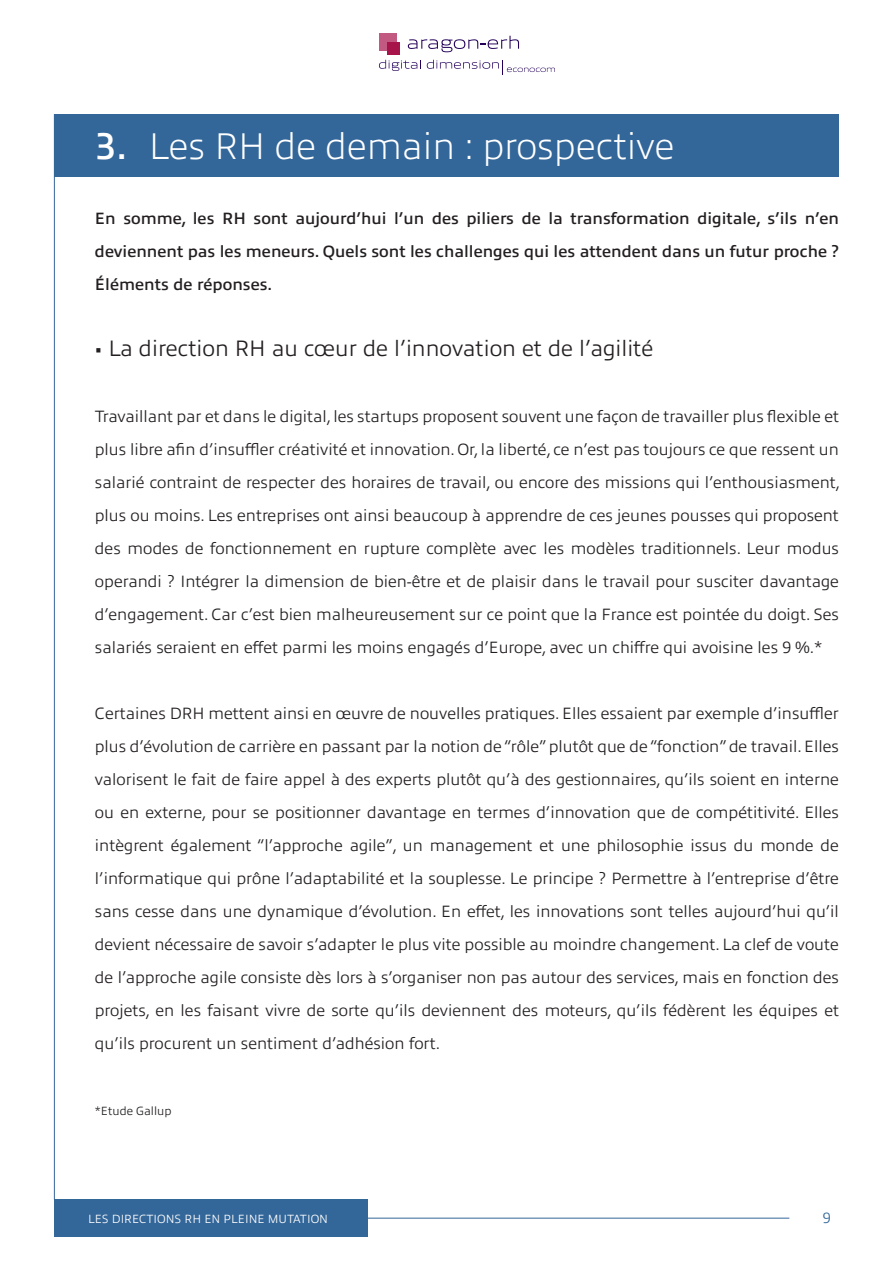
<style>
.page{position:relative;width:893px;height:1263px;background:#fff}
.page>*{position:absolute;margin:0;border:0;box-sizing:border-box;transform-origin:0 0}
.t1{font:200 37.5px "Allumi Ptf";color:#fff}
.t2{font:300 22.5px "Allumi Ptf";color:#231f20}
.t3{font:300 16.5px/33px "Allumi Ptf";color:#231f20;text-align:justify}
.t4{font:600 16.5px/33px "Allumi Ptf";color:#231f20;text-align:justify}
.t5{font:300 15px "Allumi Ptf";color:#369}
.t6{font:300 12px "Allumi Ptf";color:#fff}
.t7{font:300 12px "Allumi Ptf";color:#231f20}
.s1{font-weight:600}
</style>
<div class="page">
<div style="left:54px;top:114px;width:785px;height:62px;background:#369"></div>
<div style="left:379px;top:33px;width:18px;height:18px;background:#c25980"></div>
<div style="left:388px;top:42px;width:12px;height:13px;background:#a6144a"></div>
<svg style="left:408px;top:36px;width:111px;height:16px"></svg>
<svg style="left:379px;top:60px;width:42px;height:11px"></svg>
<svg style="left:427px;top:60px;width:128px;height:15px"></svg>
<hr style="left:54px;top:114px;width:1px;height:1085px;background:#369">
<hr style="left:367px;top:1218px;width:422px;height:1px;background:#369">
<div style="left:54px;top:1199px;width:313px;height:38px;background:#369"></div>
<h1 class="t1" style="left:95px;top:119px;width:581px"><span class="s1">3.</span> Les RH de demain : prospective</h1>
<p class="t4" style="left:95px;top:200px;width:746px">En somme, les RH sont aujourd’hui l’un des piliers de la transformation digitale, s’ils n’en deviennent pas les meneurs. Quels sont les challenges qui les attendent dans un futur proche ?<br>Éléments de réponses.</p>
<h2 class="t2" style="left:95px;top:332px;width:560px">• La direction RH au cœur de l’innovation et de l’agilité</h2>
<p class="t3" style="left:95px;top:398px;width:747px">Travaillant par et dans le digital, les startups proposent souvent une façon de travailler plus flexible et plus libre afin d’insuffler créativité et innovation. Or, la liberté, ce n’est pas toujours ce que ressent un salarié contraint de respecter des horaires de travail, ou encore des missions qui l’enthousiasment, plus ou moins. Les entreprises ont ainsi beaucoup à apprendre de ces jeunes pousses qui proposent des modes de fonctionnement en rupture complète avec les modèles traditionnels. Leur modus operandi ? Intégrer la dimension de bien-être et de plaisir dans le travail pour susciter davantage d’engagement. Car c’est bien malheureusement sur ce point que la France est pointée du doigt. Ses salariés seraient en effet parmi les moins engagés d’Europe, avec un chiffre qui avoisine les 9 %.*</p>
<p class="t3" style="left:95px;top:695px;width:746px">Certaines DRH mettent ainsi en œuvre de nouvelles pratiques. Elles essaient par exemple d’insuffler plus d’évolution de carrière en passant par la notion de “rôle” plutôt que de “fonction” de travail. Elles valorisent le fait de faire appel à des experts plutôt qu’à des gestionnaires, qu’ils soient en interne ou en externe, pour se positionner davantage en termes d’innovation que de compétitivité. Elles intègrent également “l’approche agile”, un management et une philosophie issus du monde de l’informatique qui prône l’adaptabilité et la souplesse. Le principe ? Permettre à l’entreprise d’être sans cesse dans une dynamique d’évolution. En effet, les innovations sont telles aujourd’hui qu’il devient nécessaire de savoir s’adapter le plus vite possible au moindre changement. La clef de voute de l’approche agile consiste dès lors à s’organiser non pas autour des services, mais en fonction des projets, en les faisant vivre de sorte qu’ils deviennent des moteurs, qu’ils fédèrent les équipes et qu’ils procurent un sentiment d’adhésion fort.</p>
<p class="t7" style="left:95px;top:1102px;width:78px">*Etude Gallup</p>
<p class="t6" style="left:88px;top:1210px;width:241px">LES DIRECTIONS RH EN PLEINE MUTATION</p>
<p class="t5" style="left:823px;top:1207px;width:9px">9</p>
</div>
